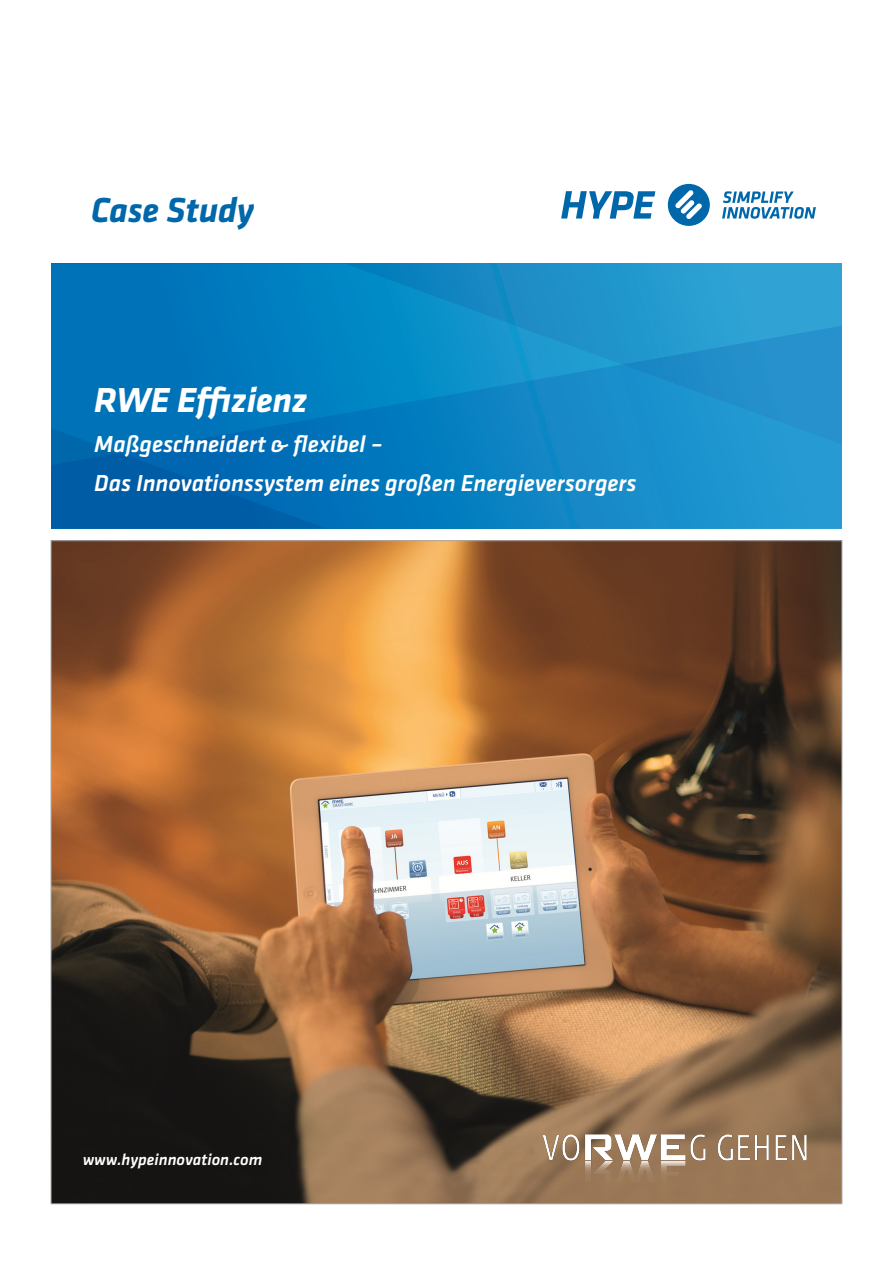
<style>
.page{position:relative;width:893px;height:1263px;background:#fff}
.page>*{position:absolute;margin:0;border:0;box-sizing:border-box;transform-origin:0 0}
.Case_Study_Title_Pag{font:italic 700 36px "Klavika";letter-spacing:-.01em;color:#fff}
.HEAD{font:italic 700 36px "Klavika";letter-spacing:-.01em;color:#0067aa}
.HEAD-2{font:italic 500 24px "Klavika";color:#fff}
.t1{font:italic 500 16.5px "Klavika";color:#fff}
</style>
<div class="page">
<svg style="left:51px;top:264px;width:791px;height:62px;background:#128ac5"></svg>
<img style="left:53px;top:542px;width:787px;height:660px">
<svg style="left:51px;top:326px;width:791px;height:202px;background:#0d80c1"></svg>
<svg style="left:668px;top:184px;width:42px;height:42px"></svg>
<svg style="left:561px;top:191px;width:94px;height:28px"></svg>
<svg style="left:722px;top:191px;width:94px;height:28px"></svg>
<img style="left:529px;top:1126px;width:287px;height:55px">
<p class="HEAD" style="left:91px;top:185px;width:164px">Case Study</p>
<p class="Case_Study_Title_Pag" style="left:94px;top:374px;width:215px">RWE Effizienz</p>
<p class="HEAD-2" style="left:94px;top:428px;width:290px">Maßgeschneidert &amp; flexibel –</p>
<p class="HEAD-2" style="left:94px;top:467px;width:544px">Das Innovationssystem eines großen Energieversorgers</p>
<p class="t1" style="left:83px;top:1148px;width:181px">www.hypeinnovation.com</p>
</div>
